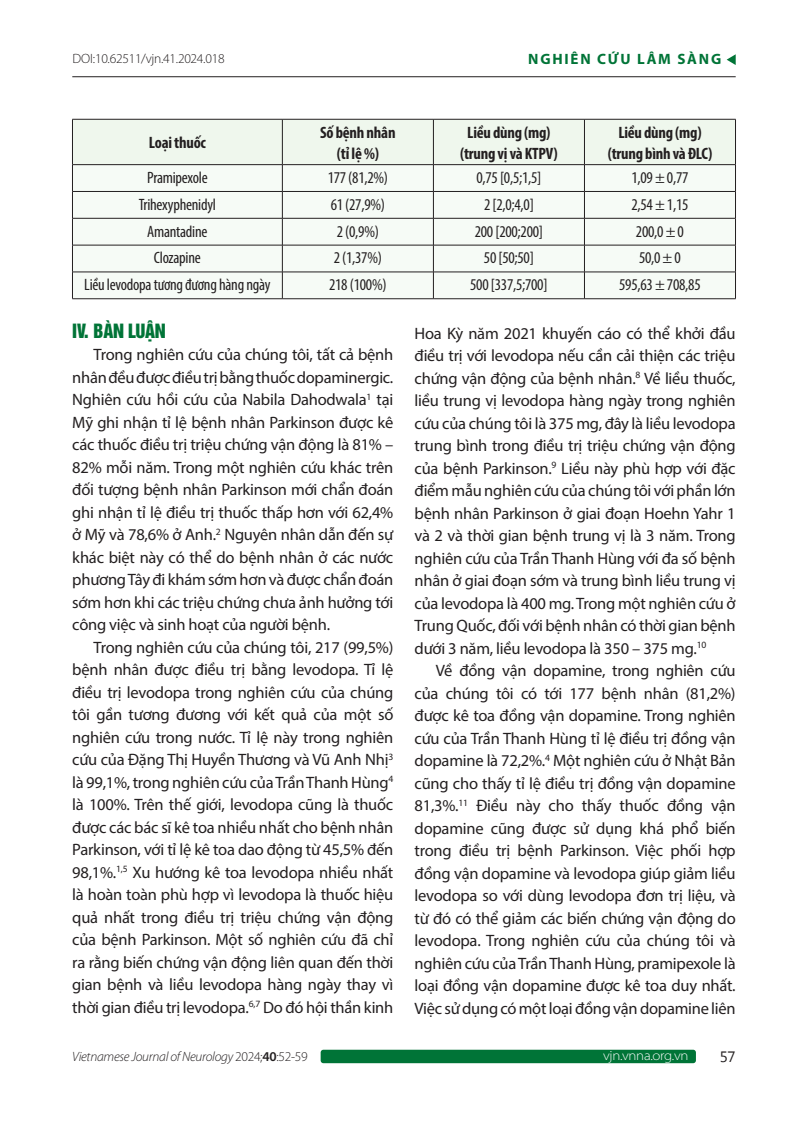
<style>
.page{position:relative;width:808px;height:1127px;background:#fff}
.page>*{position:absolute;margin:0;border:0;box-sizing:border-box;transform-origin:0 0}
.t1{font:18px "UTM Helvet Ins";letter-spacing:-.015em;color:#007437}
.t2{font:16.5px/22.5px "Myriad Pro";letter-spacing:-.015em;color:#231f20;text-align:justify}
.t3{font:condensed 16.5px "Myriad Pro";letter-spacing:-.015em;color:#231f20}
.t4{font:700 condensed 16.5px/21px "Myriad Pro";letter-spacing:-.015em;color:#231f20;text-align:center}
.t5{font:700 15px "Myriad Pro";letter-spacing:.12em;color:#007437}
.t6{font:15px "Myanmar Text";color:#231f20}
.t7{font:italic 300 13.5px "Myriad Pro";letter-spacing:-.02em;color:#231f20}
.t8{font:300 13.5px "Myriad Pro";letter-spacing:-.02em;color:#231f20}
.t9{font:300 semi-expanded 13.5px "Myriad Pro";letter-spacing:-.02em;color:#fff}
.s1{font-style:normal}
.s2{font-weight:600;font-style:normal}
</style>
<div class="page">
<div style="left:321px;top:1050px;width:375px;height:13px;background:#007437;border-radius:3px"></div>
<hr style="left:72px;top:76px;width:664px;height:1px;background:#231f20">
<svg style="left:727px;top:54px;width:9px;height:11px"></svg>
<svg style="left:72px;top:119px;width:664px;height:179px"></svg>
<hr style="left:72px;top:298px;width:210px;height:1px;background:#231f20">
<hr style="left:282px;top:298px;width:151px;height:1px;background:#231f20">
<hr style="left:433px;top:298px;width:151px;height:1px;background:#231f20">
<hr style="left:584px;top:298px;width:152px;height:1px;background:#231f20">
<p class="t8" style="left:72px;top:51px;width:154px">DOI:10.62511/vjn.41.2024.018</p>
<p class="t5" style="left:528px;top:50px;width:195px">NGHIÊN CỨU LÂM SÀNG</p>
<p class="t4" style="left:149px;top:132px;width:58px">Loại thuốc</p>
<p class="t4" style="left:320px;top:121px;width:77px">Số bệnh nhân (tỉ lệ %)</p>
<p class="t4" style="left:460px;top:121px;width:99px">Liều dùng (mg) (trung vị và KTPV)</p>
<p class="t4" style="left:608px;top:121px;width:106px">Liều dùng (mg) (trung bình và ĐLC)</p>
<p class="t3" style="left:147px;top:168px;width:62px">Pramipexole</p>
<p class="t3" style="left:328px;top:168px;width:62px">177 (81,2%)</p>
<p class="t3" style="left:476px;top:168px;width:66px">0,75 [0,5;1,5]</p>
<p class="t3" style="left:631px;top:168px;width:59px">1,09 ± 0,77</p>
<p class="t3" style="left:139px;top:194px;width:79px">Trihexyphenidyl</p>
<p class="t3" style="left:331px;top:194px;width:56px">61 (27,9%)</p>
<p class="t3" style="left:484px;top:194px;width:51px">2 [2,0;4,0]</p>
<p class="t3" style="left:631px;top:194px;width:59px">2,54 ± 1,15</p>
<p class="t3" style="left:147px;top:221px;width:62px">Amantadine</p>
<p class="t3" style="left:337px;top:221px;width:44px">2 (0,9%)</p>
<p class="t3" style="left:475px;top:221px;width:70px">200 [200;200]</p>
<p class="t3" style="left:636px;top:221px;width:49px">200,0 ± 0</p>
<p class="t3" style="left:154px;top:248px;width:48px">Clozapine</p>
<p class="t3" style="left:334px;top:248px;width:50px">2 (1,37%)</p>
<p class="t3" style="left:484px;top:248px;width:52px">50 [50;50]</p>
<p class="t3" style="left:639px;top:248px;width:43px">50,0 ± 0</p>
<p class="t3" style="left:84px;top:275px;width:188px">Liều levodopa tương đương hàng ngày</p>
<p class="t3" style="left:329px;top:275px;width:59px">218 (100%)</p>
<p class="t3" style="left:470px;top:275px;width:79px">500 [337,5;700]</p>
<p class="t3" style="left:619px;top:275px;width:83px">595,63 ± 708,85</p>
<p class="t1" style="left:72px;top:316px;width:95px">IV. BÀN LUẬN</p>
<p class="t2" style="left:72px;top:343px;width:323px;text-indent:21px">Trong nghiên cứu của chúng tôi, tất cả bệnh nhân đều được điều trị bằng thuốc dopaminergic.<br>Nghiên cứu hồi cứu của Nabila Dahodwala<sup>1</sup> tại Mỹ ghi nhận tỉ lệ bệnh nhân Parkinson được kê các thuốc điều trị triệu chứng vận động là 81% – 82% mỗi năm. Trong một nghiên cứu khác trên đối tượng bệnh nhân Parkinson mới chẩn đoán ghi nhận tỉ lệ điều trị thuốc thấp hơn với 62,4% ở Mỹ và 78,6% ở Anh.<sup>2</sup> Nguyên nhân dẫn đến sự khác biệt này có thể do bệnh nhân ở các nước phương Tây đi khám sớm hơn và được chẩn đoán sớm hơn khi các triệu chứng chưa ảnh hưởng tới công việc và sinh hoạt của người bệnh.</p>
<p class="t2" style="left:72px;top:636px;width:323px;text-indent:21px">Trong nghiên cứu của chúng tôi, 217 (99,5%) bệnh nhân được điều trị bằng levodopa. Tỉ lệ điều trị levodopa trong nghiên cứu của chúng tôi gần tương đương với kết quả của một số nghiên cứu trong nước. Tỉ lệ này trong nghiên cứu của Đặng Thị Huyền Thương và Vũ Anh Nhị<sup>3 </sup>là 99,1%, trong nghiên cứu của Trần Thanh Hùng<sup>4 </sup>là 100%. Trên thế giới, levodopa cũng là thuốc được các bác sĩ kê toa nhiều nhất cho bệnh nhân Parkinson, với tỉ lệ kê toa dao động từ 45,5% đến 98,1%.<sup>1,5</sup> Xu hướng kê toa levodopa nhiều nhất là hoàn toàn phù hợp vì levodopa là thuốc hiệu quả nhất trong điều trị triệu chứng vận động của bệnh Parkinson. Một số nghiên cứu đã chỉ ra rằng biến chứng vận động liên quan đến thời gian bệnh và liều levodopa hàng ngày thay vì thời gian điều trị levodopa.<sup>6,7</sup> Do đó hội thần kinh</p>
<p class="t2" style="left:415px;top:321px;width:323px">Hoa Kỳ năm 2021 khuyến cáo có thể khởi đầu điều trị với levodopa nếu cần cải thiện các triệu chứng vận động của bệnh nhân.<sup>8</sup> Về liều thuốc, liều trung vị levodopa hàng ngày trong nghiên cứu của chúng tôi là 375 mg, đây là liều levodopa trung bình trong điều trị triệu chứng vận động của bệnh Parkinson.<sup>9</sup> Liều này phù hợp với đặc điểm mẫu nghiên cứu của chúng tôi với phần lớn bệnh nhân Parkinson ở giai đoạn Hoehn Yahr 1 và 2 và thời gian bệnh trung vị là 3 năm. Trong nghiên cứu của Trần Thanh Hùng với đa số bệnh nhân ở giai đoạn sớm và trung bình liều trung vị của levodopa là 400 mg. Trong một nghiên cứu ở Trung Quốc, đối với bệnh nhân có thời gian bệnh dưới 3 năm, liều levodopa là 350 – 375 mg.<sup>10</sup></p>
<p class="t2" style="left:415px;top:659px;width:323px;text-indent:21px">Về đồng vận dopamine, trong nghiên cứu của chúng tôi có tới 177 bệnh nhân (81,2%) được kê toa đồng vận dopamine. Trong nghiên cứu của Trần Thanh Hùng tỉ lệ điều trị đồng vận dopamine là 72,2%.<sup>4</sup> Một nghiên cứu ở Nhật Bản cũng cho thấy tỉ lệ điều trị đồng vận dopamine 81,3%.<sup>11</sup> Điều này cho thấy thuốc đồng vận dopamine cũng được sử dụng khá phổ biến trong điều trị bệnh Parkinson. Việc phối hợp đồng vận dopamine và levodopa giúp giảm liều levodopa so với dùng levodopa đơn trị liệu, và từ đó có thể giảm các biến chứng vận động do levodopa. Trong nghiên cứu của chúng tôi và nghiên cứu của Trần Thanh Hùng, pramipexole là loại đồng vận dopamine được kê toa duy nhất.<br>Việc sử dụng có một loại đồng vận dopamine liên</p>
<p class="t7" style="left:72px;top:1049px;width:237px">Vietnamese Journal of Neurology <span class="s1">2024;</span><span class="s2">40</span><span class="s1">:52-59</span></p>
<p class="t9" style="left:603px;top:1047px;width:87px">vjn.vnna.org.vn</p>
<p class="t6" style="left:720px;top:1047px;width:17px">57</p>
</div>
